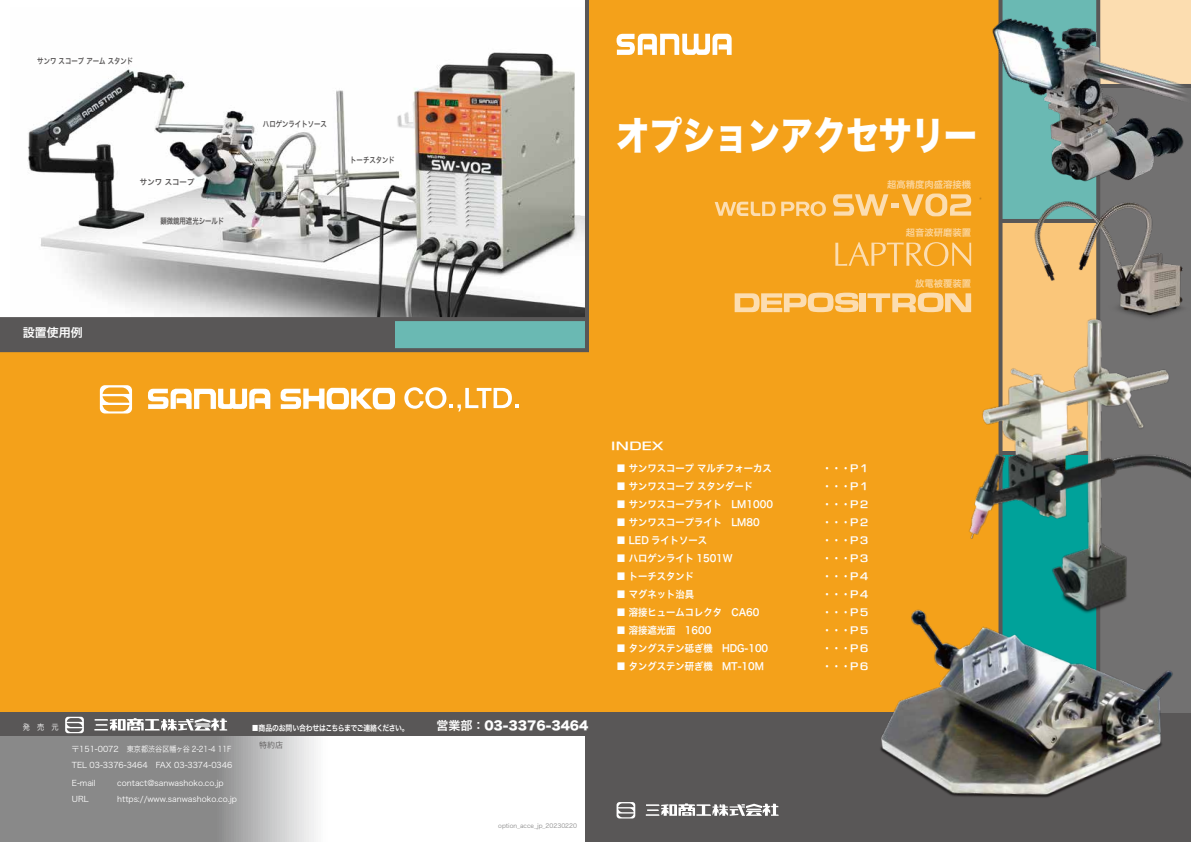
<style>
.page{position:relative;width:1191px;height:842px;background:#f4a11a}
.page>*{position:absolute;margin:0;border:0;box-sizing:border-box;transform-origin:0 0}
.t1{font:39px "Hira Kaku Std W8";color:#fff;scale:.84 1}
.t2{font:12px "Hira Kaku Std W8";color:#fff}
.t3{font:12px "Hira Kaku Pro W6";color:#fff}
.t4{font:700 condensed 11px "Eurasia";letter-spacing:.05em;color:#fff;scale:2 1}
.t5{font:10px/18px "Hira Kaku Pro W6";color:#fff;text-align:justify;scale:.93 1}
.t6{font:9.3px "Hira Kaku Pro W6";color:#fcddb0}
.t7{font:8px "Hira Kaku Pro W3";color:#fff}
.t8{font:8px "Hira Kaku Pro W6";color:#595757;scale:.8 1}
.t9{font:8px "Hira Kaku Pro W6";letter-spacing:-.04em;color:#fff;scale:.86 1}
.t10{font:8px "Hira Kaku Pro W6";color:#595757;scale:.93 1}
.t11{font:8px "Hira Kaku Pro W3";color:#fff;scale:.9 1}
.t12{font:8px "Hira Kaku Pro W3";color:#595757}
.t13{font:6px "Hira Kaku Pro W3";color:#898989}
.s1{font-family:"Hira Kaku Pro W6"}
.s2{font-family:"Eurasia Extended";font-weight:700}
</style>
<div class="page">
<div style="left:0;top:713px;width:1191px;height:129px;background:#595757"></div>
<svg style="left:0;top:736px;width:584px;height:106px;background:#c8c8c8"></svg>
<svg style="left:714px;top:202px;width:61px;height:14px"></svg>
<svg style="left:781px;top:201px;width:45px;height:15px"></svg>
<svg style="left:833px;top:194px;width:104px;height:22px"></svg>
<svg style="left:835px;top:242px;width:136px;height:24px"></svg>
<svg style="left:616px;top:34px;width:115px;height:21px"></svg>
<svg style="left:100px;top:385px;width:32px;height:28px"></svg>
<svg style="left:148px;top:389px;width:122px;height:20px"></svg>
<svg style="left:280px;top:388px;width:115px;height:21px"></svg>
<svg style="left:404px;top:387px;width:114px;height:24px"></svg>
<svg style="left:94px;top:718px;width:133px;height:12px"></svg>
<svg style="left:65px;top:717px;width:19px;height:16px"></svg>
<svg style="left:646px;top:803px;width:132px;height:13px"></svg>
<svg style="left:616px;top:802px;width:19px;height:16px"></svg>
<img style="left:937px;top:0;width:254px;height:217px">
<img style="left:985px;top:179px;width:206px;height:110px">
<svg style="left:0;top:0;width:589px;height:353px;background:#c7c6c4"></svg>
<hr style="left:0;top:317px;width:587px;height:4px;background:#595757">
<img style="left:947px;top:289px;width:244px;height:262px">
<div style="left:860px;top:293px;width:6px;height:19px;background:#fcddb0"></div>
<svg style="left:734px;top:293px;width:125px;height:19px"></svg>
<svg style="left:867px;top:293px;width:104px;height:19px"></svg>
<img style="left:821px;top:551px;width:370px;height:247px">
<p class="t8" style="left:37px;top:54px;width:121px">サンワ スコープ アーム スタンド</p>
<p class="t10" style="left:140px;top:175px;width:60px">サンワ スコープ</p>
<p class="t8" style="left:160px;top:214px;width:81px">顕微鏡用遮光シールド</p>
<p class="t8" style="left:263px;top:117px;width:81px">ハロゲンライトソース</p>
<p class="t8" style="left:350px;top:153px;width:57px">トーチスタンド</p>
<p class="t3" style="left:23px;top:322px;width:61px">設置使用例</p>
<h1 class="t1" style="left:616px;top:113px;width:430px">オプションアクセサリー</h1>
<p class="t6" style="left:887px;top:176px;width:86px">超高精度肉盛溶接機</p>
<p class="t6" style="left:905px;top:225px;width:67px">超音波研磨装置</p>
<p class="t6" style="left:915px;top:275px;width:58px">放電被覆装置</p>
<p class="t11" style="left:23px;top:720px;width:41px">発　売　元</p>
<p class="t2" style="left:436px;top:719px;width:154px"><span class="s1">営業部：</span>03-3376-3464</p>
<p class="t7" style="left:72px;top:741px;width:161px">〒151-0072　東京都渋谷区幡ヶ谷 2-21-4 11F</p>
<p class="t7" style="left:72px;top:776px;width:25px">E-mail</p>
<p class="t7" style="left:117px;top:776px;width:108px">contact@sanwashoko.co.jp</p>
<p class="t7" style="left:72px;top:792px;width:18px">URL</p>
<p class="t7" style="left:117px;top:792px;width:121px">https://www.sanwashoko.co.jp</p>
<p class="t9" style="left:252px;top:720px;width:184px">■商品のお問い合わせはこちらまでご連絡ください。</p>
<p class="t12" style="left:259px;top:738px;width:25px">特約店</p>
<p class="t7" style="left:72px;top:757px;width:162px">TEL 03-3376-3464　FAX 03-3374-0346</p>
<p class="t13" style="left:498px;top:820px;width:80px">option_acce_jp_20230220</p>
<p class="t4" style="left:611px;top:438px;width:27px">INDEX</p>
<p class="t5" style="left:616px;top:458px;width:168px">■ サンワスコープ マルチフォーカス</p>
<p class="t5" style="left:616px;top:476px;width:148px">■ サンワスコープ スタンダード</p>
<p class="t5" style="left:616px;top:494px;width:170px">■ サンワスコープライト　LM1000</p>
<p class="t5" style="left:616px;top:512px;width:155px">■ サンワスコープライト　LM80</p>
<p class="t5" style="left:616px;top:530px;width:99px">■ LED ライトソース</p>
<p class="t5" style="left:616px;top:548px;width:126px">■ ハロゲンライト 1501W</p>
<p class="t5" style="left:616px;top:566px;width:85px">■ トーチスタンド</p>
<p class="t5" style="left:616px;top:584px;width:85px">■ マグネット治具</p>
<p class="t5" style="left:616px;top:602px;width:155px">■ 溶接ヒュームコレクタ　CA60</p>
<p class="t5" style="left:616px;top:620px;width:103px">■ 溶接遮光面　1600</p>
<p class="t5" style="left:616px;top:638px;width:165px">■ タングステン砥ぎ機　HDG-100</p>
<p class="t5" style="left:616px;top:656px;width:160px">■ タングステン研ぎ機　MT-10M</p>
<p class="t5" style="left:822px;top:458px;width:51px">・・・<span class="s2">P1</span>・・・<span class="s2">P1</span>・・・<span class="s2">P2</span>・・・<span class="s2">P2</span>・・・<span class="s2">P3</span>・・・<span class="s2">P3</span>・・・<span class="s2">P4</span>・・・<span class="s2">P4</span>・・・<span class="s2">P5</span>・・・<span class="s2">P5</span>・・・<span class="s2">P6</span>・・・<span class="s2">P6</span></p>
</div>
